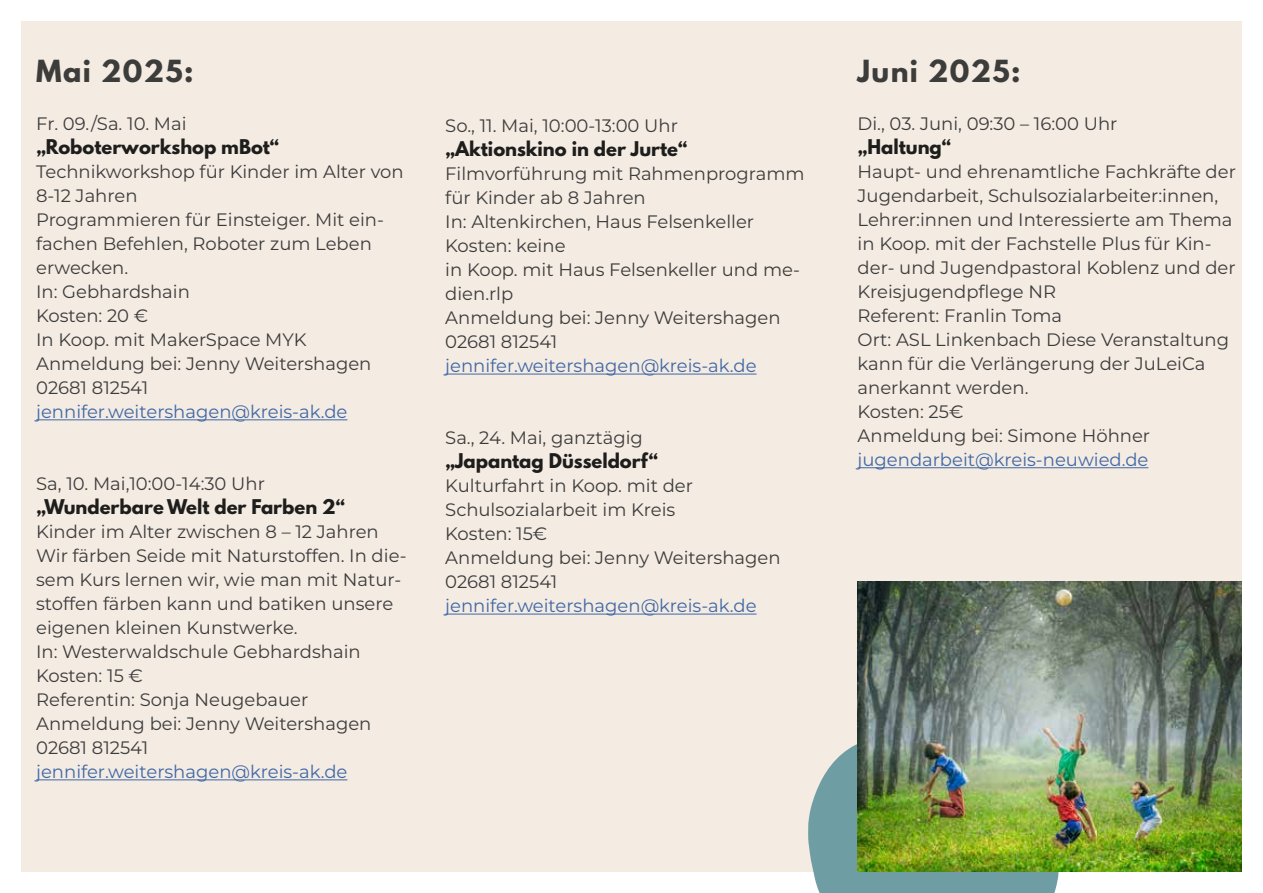
<style>
.page{position:relative;width:1263px;height:893px;background:#fff}
.page>*{position:absolute;margin:0;border:0;box-sizing:border-box;transform-origin:0 0}
.t1{font:700 27px "League Spartan";letter-spacing:.05em;color:#3c3c3b}
.t2{font:18px/24px "Montserrat";color:#3c3c3b}
.t3{font:18px "Montserrat";color:#3f68a5}
.t4{font:700 18px "League Spartan";color:#1d1d1b}
</style>
<div class="page">
<div style="left:21px;top:21px;width:1221px;height:851px;background:#f4ebe3"></div>
<svg style="left:808px;top:744px;width:251px;height:149px;background:#7fa7ac"></svg>
<hr style="left:36px;top:419px;width:311px;height:1px;background:#3f68a5">
<hr style="left:36px;top:779px;width:311px;height:1px;background:#3f68a5">
<hr style="left:857px;top:467px;width:291px;height:1px;background:#3f68a5">
<hr style="left:445px;top:374px;width:311px;height:1px;background:#3f68a5">
<hr style="left:445px;top:614px;width:311px;height:1px;background:#3f68a5">
<img style="left:857px;top:581px;width:385px;height:291px">
<h1 class="t1" style="left:36px;top:58px;width:159px">Mai 2025:</h1>
<p class="t2" style="left:36px;top:112px;width:152px">Fr. 09./Sa. 10. Mai</p>
<p class="t4" style="left:36px;top:138px;width:245px">„Roboterworkshop mBot“</p>
<p class="t2" style="left:36px;top:160px;width:369px">Technikworkshop für Kinder im Alter von<br>8-12 Jahren<br>Programmieren für Einsteiger. Mit ein&shy;fachen Befehlen, Roboter zum Leben erwecken.<br>In: Gebhardshain<br>Kosten: 20 €<br>In Koop. mit MakerSpace MYK<br>Anmeldung bei: Jenny Weitershagen<br>02681 812541</p>
<p class="t3" style="left:36px;top:402px;width:313px">jennifer.weitershagen@kreis-ak.de</p>
<p class="t2" style="left:36px;top:472px;width:230px">Sa, 10. Mai,10:00-14:30 Uhr</p>
<p class="t4" style="left:36px;top:498px;width:311px">„Wunderbare Welt der Farben 2“</p>
<p class="t2" style="left:36px;top:520px;width:372px">Kinder im Alter zwischen 8 – 12 Jahren<br>Wir färben Seide mit Naturstoffen. In die&shy;sem Kurs lernen wir, wie man mit Natur&shy;stoffen färben kann und batiken unsere eigenen kleinen Kunstwerke.<br>In: Westerwaldschule Gebhardshain<br>Kosten: 15 €<br>Referentin: Sonja Neugebauer<br>Anmeldung bei: Jenny Weitershagen<br>02681 812541</p>
<p class="t3" style="left:36px;top:762px;width:313px">jennifer.weitershagen@kreis-ak.de</p>
<p class="t2" style="left:445px;top:114px;width:234px">So., 11. Mai, 10:00-13:00 Uhr</p>
<p class="t4" style="left:445px;top:140px;width:244px">„Aktionskino in der Jurte“</p>
<p class="t2" style="left:445px;top:162px;width:361px">Filmvorführung mit Rahmenprogramm für Kinder ab 8 Jahren<br>In: Altenkirchen, Haus Felsenkeller<br>Kosten: keine<br>in Koop. mit Haus Felsenkeller und me&shy;dien.rlp<br>Anmeldung bei: Jenny Weitershagen<br>02681 812541</p>
<p class="t3" style="left:445px;top:357px;width:313px">jennifer.weitershagen@kreis-ak.de</p>
<p class="t2" style="left:445px;top:426px;width:199px">Sa., 24. Mai, ganztägig</p>
<p class="t4" style="left:445px;top:452px;width:215px">„Japantag Düsseldorf“</p>
<p class="t2" style="left:445px;top:474px;width:337px">Kulturfahrt in Koop. mit der<br>Schulsozialarbeit im Kreis<br>Kosten: 15€<br>Anmeldung bei: Jenny Weitershagen<br>02681 812541</p>
<p class="t3" style="left:445px;top:597px;width:313px">jennifer.weitershagen@kreis-ak.de</p>
<h1 class="t1" style="left:857px;top:58px;width:164px">Juni 2025:</h1>
<p class="t2" style="left:857px;top:112px;width:261px">Di., 03. Juni, 09:30 – 16:00 Uhr</p>
<p class="t4" style="left:857px;top:138px;width:96px">„Haltung“</p>
<p class="t2" style="left:857px;top:160px;width:380px">Haupt- und ehrenamtliche Fachkräfte der<br>Jugendarbeit, Schulsozialarbeiter:innen,<br>Lehrer:innen und Interessierte am Thema in Koop. mit der Fachstelle Plus für Kin&shy;der- und Jugendpastoral Koblenz und der<br>Kreisjugendpflege NR<br>Referent: Franlin Toma<br>Ort: ASL Linkenbach Diese Veranstaltung kann für die Verlängerung der JuLeiCa anerkannt werden.<br>Kosten: 25€<br>Anmeldung bei: Simone Höhner</p>
<p class="t3" style="left:857px;top:450px;width:292px">jugendarbeit@kreis-neuwied.de</p>
</div>
